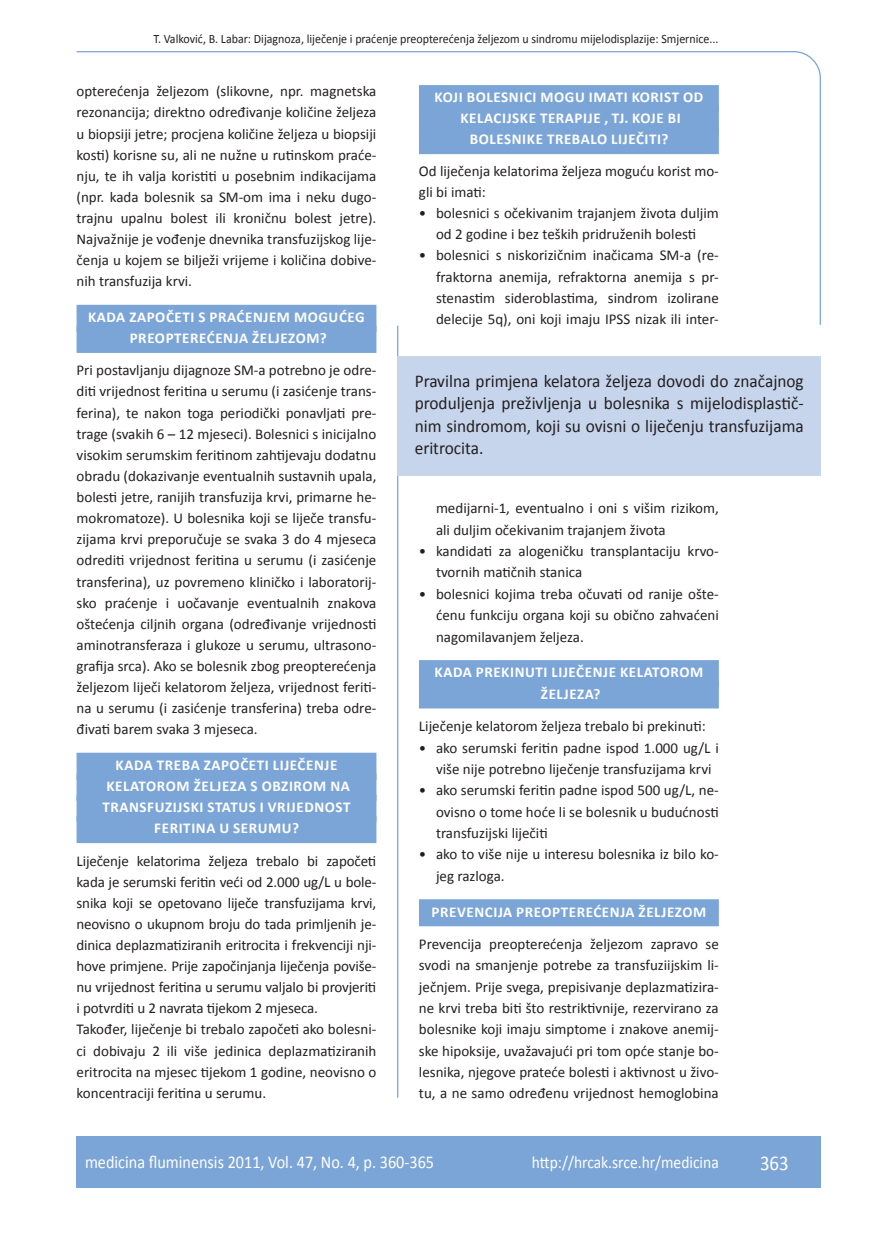
<style>
.page{position:relative;width:872px;height:1234px;background:#fff}
.page>*{position:absolute;margin:0;border:0;box-sizing:border-box;transform-origin:0 0}
.t1{font:21px "Calibri";color:#fff;scale:.9 1}
.anterfile{font:18px/22.5px "Calibri";color:#231f20;text-align:justify;scale:.96 1}
.t2{font:18px "Calibri";color:#fff;scale:.9 1}
.t3{font:17.25px "Calibri";color:#fff;scale:.9 1}
.osnovni_tekst{font:15px/21.1px "Calibri";color:#231f20;text-align:justify}
.naslov_ruler{font:700 15px "Calibri";letter-spacing:.04em;color:#fff}
.glava{font:12.75px "Calibri";color:#231f20;scale:.94 1}
</style>
<div class="page">
<svg style="left:76px;top:51px;width:745px;height:275px"></svg>
<hr style="left:397px;top:325px;width:1px;height:772px;background:#7ca5d7">
<div style="left:77px;top:1135px;width:744px;height:51px;background:#7ca5d7"></div>
<div style="left:77px;top:305px;width:299px;height:27px;background:#7ca5d7"></div>
<div style="left:77px;top:326px;width:299px;height:27px;background:#7ca5d7"></div>
<div style="left:77px;top:752px;width:299px;height:27px;background:#7ca5d7"></div>
<div style="left:77px;top:773px;width:299px;height:27px;background:#7ca5d7"></div>
<div style="left:77px;top:794px;width:299px;height:27px;background:#7ca5d7"></div>
<div style="left:77px;top:815px;width:299px;height:27px;background:#7ca5d7"></div>
<div style="left:419px;top:85px;width:300px;height:27px;background:#7ca5d7"></div>
<div style="left:419px;top:106px;width:300px;height:27px;background:#7ca5d7"></div>
<div style="left:419px;top:127px;width:300px;height:27px;background:#7ca5d7"></div>
<div style="left:398px;top:356px;width:423px;height:119px;background:#c6d5ec"></div>
<div style="left:419px;top:660px;width:300px;height:27px;background:#7ca5d7"></div>
<div style="left:419px;top:681px;width:300px;height:27px;background:#7ca5d7"></div>
<div style="left:419px;top:899px;width:300px;height:27px;background:#7ca5d7"></div>
<p class="glava" style="left:153px;top:30px;width:603px">T. Valković, B. Labar: Dijagnoza, liječenje i praćenje preopterećenja željezom u sindromu mijelodisplazije: Smjernice...</p>
<p class="osnovni_tekst" style="left:77px;top:80px;width:301px">opterećenja željezom (slikovne, npr. magnetska rezonancija; direktno određivanje količine željeza u biopsiji jetre; procjena količine željeza u biopsiji kosti) korisne su, ali ne nužne u rutinskom praće&shy;nju, te ih valja koristiti u posebnim indikacijama (npr. kada bolesnik sa SM-om ima i neku dugo&shy;trajnu upalnu bolest ili kroničnu bolest jetre).<br>Najvažnije je vođenje dnevnika transfuzijskog lije&shy;čenja u kojem se bilježi vrijeme i količina dobive&shy;nih transfuzija krvi.</p>
<p class="naslov_ruler" style="left:88px;top:308px;width:278px">KADA ZAPOČETI S PRAĆENJEM MOGUĆEG</p>
<p class="naslov_ruler" style="left:130px;top:329px;width:199px">PREOPTEREĆENJA ŽELJEZOM?</p>
<p class="osnovni_tekst" style="left:77px;top:359px;width:301px">Pri postavljanju dijagnoze SM-a potrebno je odre&shy;diti vrijednost feritina u serumu (i zasićenje trans&shy;ferina), te nakon toga periodički ponavljati pre&shy;trage (svakih 6 – 12 mjeseci). Bolesnici s inicijalno visokim serumskim feritinom zahtijevaju dodatnu obradu (dokazivanje eventualnih sustavnih upala, bolesti jetre, ranijih transfuzija krvi, primarne he&shy;mokromatoze). U bolesnika koji se liječe transfu&shy;zijama krvi preporučuje se svaka 3 do 4 mjeseca odrediti vrijednost feritina u serumu (i zasićenje transferina), uz povremeno kliničko i laboratorij&shy;sko praćenje i uočavanje eventualnih znakova oštećenja ciljnih organa (određivanje vrijednosti aminotransferaza i glukoze u serumu, ultrasono&shy;grafija srca). Ako se bolesnik zbog preopterećenja željezom liječi kelatorom željeza, vrijednost feriti&shy;na u serumu (i zasićenje transferina) treba odre&shy;đivati barem svaka 3 mjeseca.</p>
<p class="naslov_ruler" style="left:116px;top:755px;width:223px">KADA TREBA ZAPOČETI LIJEČENJE</p>
<p class="naslov_ruler" style="left:106px;top:776px;width:245px">KELATOROM ŽELJEZA S OBZIROM NA</p>
<p class="naslov_ruler" style="left:102px;top:797px;width:250px">TRANSFUZIJSKI STATUS I VRIJEDNOST</p>
<p class="naslov_ruler" style="left:154px;top:818px;width:146px">FERITINA U SERUMU?</p>
<p class="osnovni_tekst" style="left:77px;top:849px;width:301px">Liječenje kelatorima željeza trebalo bi započeti kada je serumski feritin veći od 2.000 ug/L u bole&shy;snika koji se opetovano liječe transfuzijama krvi, neovisno o ukupnom broju do tada primljenih je&shy;dinica deplazmatiziranih eritrocita i frekvenciji nji&shy;hove primjene. Prije započinjanja liječenja poviše&shy;nu vrijednost feritina u serumu valjalo bi provjeriti i potvrditi u 2 navrata tijekom 2 mjeseca.</p>
<p class="osnovni_tekst" style="left:77px;top:1017px;width:301px">Također, liječenje bi trebalo započeti ako bolesni&shy;ci dobivaju 2 ili više jedinica deplazmatiziranih eritrocita na mjesec tijekom 1 godine, neovisno o koncentraciji feritina u serumu.</p>
<p class="naslov_ruler" style="left:434px;top:88px;width:270px">KOJI BOLESNICI MOGU IMATI KORIST OD</p>
<p class="naslov_ruler" style="left:460px;top:109px;width:222px">KELACIJSKE TERAPIJE , TJ. KOJE BI</p>
<p class="naslov_ruler" style="left:470px;top:130px;width:200px">BOLESNIKE TREBALO LIJEČITI?</p>
<p class="osnovni_tekst" style="left:419px;top:160px;width:301px">Od liječenja kelatorima željeza moguću korist mo&shy;gli bi imati:</p>
<p class="osnovni_tekst" style="left:419px;top:202px;width:301px;text-align:center">• bolesnici s očekivanim trajanjem života duljim od 2 godine i bez teških pridruženih bolesti</p>
<p class="osnovni_tekst" style="left:436px;top:244px;width:284px;text-indent:-17px">• bolesnici s niskorizičnim inačicama SM-a (re&shy;fraktorna anemija, refraktorna anemija s pr&shy;stenastim sideroblastima, sindrom izolirane delecije 5q), oni koji imaju IPSS nizak ili inter-</p>
<p class="anterfile" style="left:415px;top:368px;width:407px">Pravilna primjena kelatora željeza dovodi do značajnog produljenja preživljenja u bolesnika s mijelodisplastič&shy;nim sindromom, koji su ovisni o liječenju transfuzijama eritrocita.</p>
<p class="osnovni_tekst" style="left:436px;top:497px;width:284px">medijarni-1, eventualno i oni s višim rizikom, ali duljim očekivanim trajanjem života</p>
<p class="osnovni_tekst" style="left:436px;top:539px;width:284px;text-indent:-17px">• kandidati za alogeničku transplantaciju krvo&shy;tvornih matičnih stanica</p>
<p class="osnovni_tekst" style="left:436px;top:582px;width:284px;text-indent:-17px">• bolesnici kojima treba očuvati od ranije ošte&shy;ćenu funkciju organa koji su obično zahvaćeni nagomilavanjem željeza.</p>
<p class="naslov_ruler" style="left:434px;top:663px;width:270px">KADA PREKINUTI LIJEČENJE KELATOROM</p>
<p class="naslov_ruler" style="left:541px;top:684px;width:61px">ŽELJEZA?</p>
<p class="osnovni_tekst" style="left:419px;top:714px;width:288px">Liječenje kelatorom željeza trebalo bi prekinuti:</p>
<p class="osnovni_tekst" style="left:436px;top:736px;width:284px;text-indent:-17px">• ako serumski feritin padne ispod 1.000 ug/L i više nije potrebno liječenje transfuzijama krvi</p>
<p class="osnovni_tekst" style="left:436px;top:778px;width:284px;text-indent:-17px">• ako serumski feritin padne ispod 500 ug/L, ne&shy;ovisno o tome hoće li se bolesnik u budućnosti transfuzijski liječiti</p>
<p class="osnovni_tekst" style="left:436px;top:842px;width:284px;text-indent:-17px">• ako to više nije u interesu bolesnika iz bilo ko&shy;jeg razloga.</p>
<p class="naslov_ruler" style="left:431px;top:902px;width:276px">PREVENCIJA PREOPTEREĆENJA ŽELJEZOM</p>
<p class="osnovni_tekst" style="left:419px;top:932px;width:301px">Prevencija preopterećenja željezom zapravo se svodi na smanjenje potrebe za transfuziijskim li&shy;ječnjem. Prije svega, prepisivanje deplazmatizira&shy;ne krvi treba biti što restriktivnije, rezervirano za bolesnike koji imaju simptome i znakove anemij&shy;ske hipoksije, uvažavajući pri tom opće stanje bo&shy;lesnika, njegove prateće bolesti i aktivnost u živo&shy;tu, a ne samo određenu vrijednost hemoglobina</p>
<p class="t2" style="left:85px;top:1150px;width:389px">medicina fluminensis 2011, Vol. 47, No. 4, p. 360-365</p>
<p class="t3" style="left:532px;top:1151px;width:209px">http://hrcak.srce.hr/medicina</p>
<p class="t1" style="left:760px;top:1149px;width:33px">363</p>
</div>
